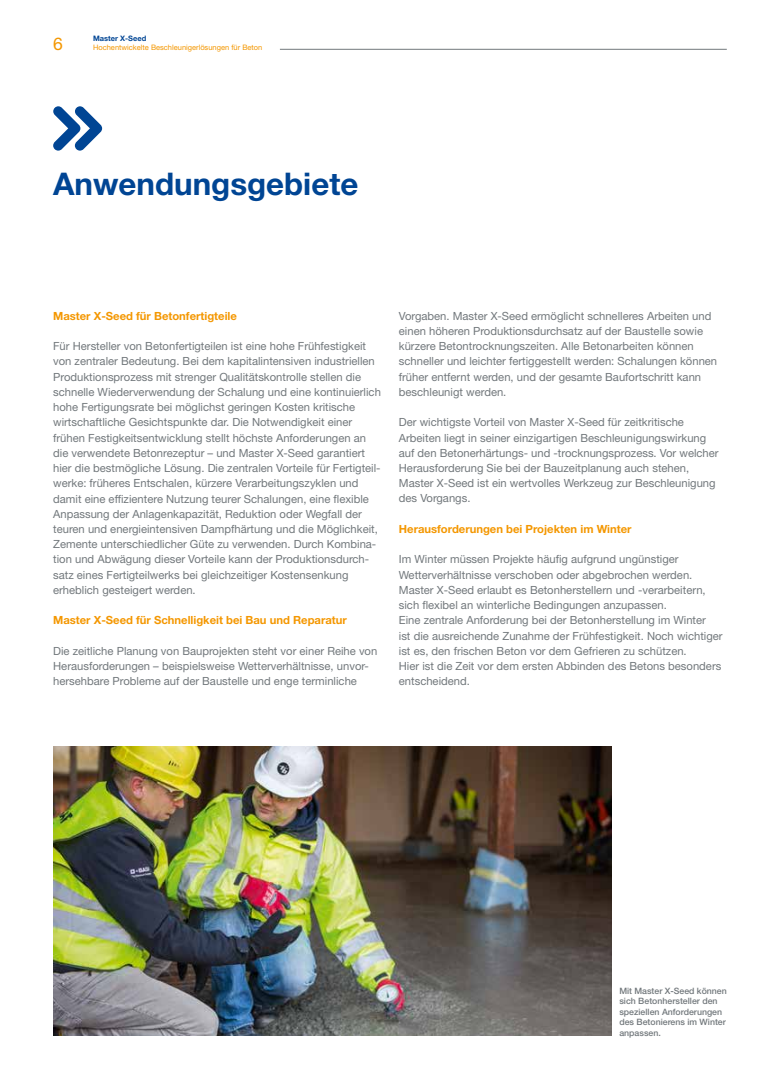
<style>
.page{position:relative;width:780px;height:1088px;background:#fff}
.page>*{position:absolute;margin:0;border:0;box-sizing:border-box;transform-origin:0 0}
.t1{font:700 31.25px "Helvetica Neue LT Std";color:#004594}
.t2{font:17.5px "Helvetica Neue LT Std";color:#f49700}
.t3{font:11.25px/15.2px "Helvetica Neue LT Std";color:#72787c}
.t4{font:700 11.25px "Helvetica Neue LT Std";color:#f49700}
.t5{font:500 8.75px/10.5px "Helvetica Neue LT Std";color:#72787c}
.t6{font:7.5px "Helvetica Neue LT Std";color:#f49700}
.t7{font:700 7.5px "Helvetica Neue LT Std";color:#004594}
</style>
<div class="page">
<hr style="left:280px;top:49px;width:446px;height:1px;background:#72787c">
<svg style="left:53px;top:106px;width:49px;height:45px"></svg>
<img style="left:53px;top:746px;width:558px;height:290px">
<p class="t7" style="left:93px;top:34px;width:55px">Master X-Seed</p>
<h2 class="t2" style="left:53px;top:33px;width:11px">6</h2>
<p class="t6" style="left:93px;top:42px;width:171px">Hochentwickelte Beschleunigerlösungen für Beton</p>
<h1 class="t1" style="left:53px;top:165px;width:306px">Anwendungsgebiete</h1>
<p class="t4" style="left:53px;top:309px;width:185px">Master X-Seed für Betonfertigteile</p>
<p class="t3" style="left:53px;top:338px;width:329px">Für Hersteller von Betonfertigteilen ist eine hohe Frühfestigkeit von zentraler Bedeutung. Bei dem kapitalintensiven industriellen Produktionsprozess mit strenger Qualitätskontrolle stellen die schnelle Wiederverwendung der Schalung und eine kontinuierlich hohe Fertigungsrate bei möglichst geringen Kosten kritische wirtschaftliche Gesichtspunkte dar. Die Notwendigkeit einer frühen Festigkeitsentwicklung stellt höchste Anforderungen an die verwendete Betonrezeptur – und Master X-Seed garantiert hier die bestmögliche Lösung. Die zentralen Vorteile für Fertigteil&shy;werke: früheres Entschalen, kürzere Verarbeitungszyklen und damit eine effizientere Nutzung teurer Schalungen, eine flexible Anpassung der Anlagenkapazität, Reduktion oder Wegfall der teuren und energieintensiven Dampfhärtung und die Möglichkeit, Zemente unterschiedlicher Güte zu verwenden. Durch Kombina&shy;tion und Abwägung dieser Vorteile kann der Produktionsdurch&shy;satz eines Fertigteilwerks bei gleichzeitiger Kostensenkung erheblich gesteigert werden.</p>
<p class="t4" style="left:53px;top:613px;width:295px">Master X-Seed für Schnelligkeit bei Bau und Reparatur</p>
<p class="t3" style="left:53px;top:643px;width:325px">Die zeitliche Planung von Bauprojekten steht vor einer Reihe von<br>Herausforderungen – beispielsweise Wetterverhältnisse, unvor&shy;hersehbare Probleme auf der Baustelle und enge terminliche</p>
<p class="t3" style="left:399px;top:308px;width:320px">Vorgaben. Master X-Seed ermöglicht schnelleres Arbeiten und einen höheren Produktionsdurchsatz auf der Baustelle sowie kürzere Betontrocknungszeiten. Alle Betonarbeiten können schneller und leichter fertiggestellt werden: Schalungen können früher entfernt werden, und der gesamte Baufortschritt kann beschleunigt werden.</p>
<p class="t3" style="left:399px;top:414px;width:321px">Der wichtigste Vorteil von Master X-Seed für zeitkritische Arbeiten liegt in seiner einzigartigen Beschleunigungswirkung auf den Betonerhärtungs- und ‑trocknungsprozess. Vor welcher Herausforderung Sie bei der Bauzeitplanung auch stehen, Master X-Seed ist ein wertvolles Werkzeug zur Beschleunigung des Vorgangs.</p>
<p class="t4" style="left:399px;top:522px;width:234px">Herausforderungen bei Projekten im Winter</p>
<p class="t3" style="left:399px;top:552px;width:325px">Im Winter müssen Projekte häufig aufgrund ungünstiger Wetterverhältnisse verschoben oder abgebrochen werden.<br>Master X-Seed erlaubt es Betonherstellern und ‑verarbeitern, sich flexibel an winterliche Bedingungen anzupassen.<br>Eine zentrale Anforderung bei der Betonherstellung im Winter<br>ist die ausreichende Zunahme der Frühfestigkeit. Noch wichtiger ist es, den frischen Beton vor dem Gefrieren zu schützen.<br>Hier ist die Zeit vor dem ersten Abbinden des Betons besonders entscheidend.</p>
<p class="t5" style="left:619px;top:985px;width:109px">Mit Master X-Seed können sich Betonhersteller den speziellen Anforderungen des Betonierens im Winter anpassen.</p>
</div>
